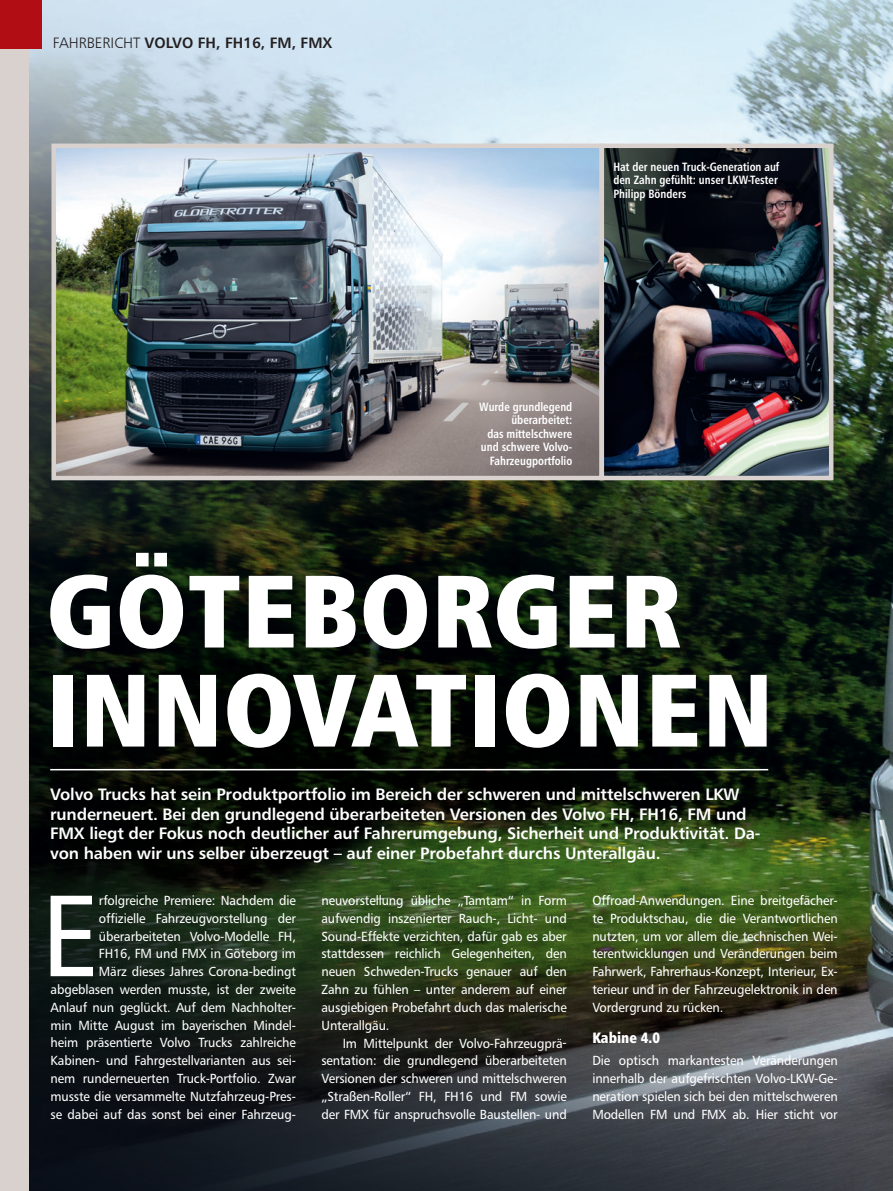
<style>
.page{position:relative;width:893px;height:1191px;background:#d8d1ce}
.page>*{position:absolute;margin:0;border:0;box-sizing:border-box;transform-origin:0 0}
.t1{font:115.95px "Humanist 777 BT Roman B";color:#fff;scale:.95 1}
.t2{font:103.2px/99px "Humanist 777 BT Extra Black Cond B";letter-spacing:.01em;color:#fff}
.t3{font:16.5px/19.5px "Humanist 777 BT Bold B";letter-spacing:-.01em;color:#fff}
.t4{font:15px "Humanist 777 BT Bold B";color:#231f20}
.t5{font:15px "Humanist 777 BT Extra Black Cond B";color:#fff;scale:.95 1}
.t6{font:13.2px/17.9px "Humanist 777 BT Roman B";letter-spacing:-.01em;color:#fff;text-align:justify;scale:.95 1}
.t7{font:12px/13.5px "Humanist 777 BT Bold Condensed B";color:#fff;scale:.95 1}
.s1{font-family:"Humanist 777 BT Light B"}
</style>
<div class="page">
<img style="left:30px;top:0;width:863px;height:1191px">
<hr style="left:50px;top:769px;width:718px;height:1px;background:#fff">
<img style="left:56px;top:149px;width:543px;height:326px">
<div style="left:51px;top:144px;width:553px;height:336px;border:4px solid #d8d1ce"></div>
<img style="left:605px;top:149px;width:223px;height:326px">
<div style="left:600px;top:144px;width:233px;height:336px;border:4px solid #d8d1ce"></div>
<div style="left:0;top:0;width:42px;height:49px;background:#b00d15"></div>
<p class="t4" style="left:53px;top:34px;width:281px"><span class="s1">FAHRBERICHT</span> VOLVO FH, FH16, FM, FMX</p>
<p class="t7" style="left:613px;top:159px;width:176px">Hat der neuen Truck-Generation auf den Zahn gefühlt: unser LKW-Tester<br>Philipp Bönders</p>
<p class="t7" style="left:479px;top:400px;width:99px;text-align:right">Wurde grundlegend überarbeitet:<br>das mittelschwere und schwere Volvo-<br>Fahrzeugportfolio</p>
<h2 class="t2" style="left:47px;top:559px;width:728px">GÖTEBORGER<br>INNOVATIONEN</h2>
<p class="t3" style="left:50px;top:784px;width:712px">Volvo Trucks hat sein Produktportfolio im Bereich der schweren und mittelschweren LKW runderneuert. Bei den grundlegend überarbeiteten Versionen des Volvo FH, FH16, FM und FMX liegt der Fokus noch deutlicher auf Fahrerumgebung, Sicherheit und Produktivität. Da&shy;von haben wir uns selber überzeugt – auf einer Probefahrt durchs Unterallgäu.</p>
<h1 class="t1" style="left:41px;top:863px;width:63px">E</h1>
<p class="t6" style="left:51px;top:891px;width:260px;text-align:right">rfolgreiche Premiere: Nachdem die offizielle Fahrzeugvorstellung der überarbeiteten Volvo-Modelle FH,<br>FH16, FM und FMX in Göteborg im<br>März dieses Jahres Corona-bedingt abgeblasen werden musste, ist der zweite Anlauf nun geglückt. Auf dem Nachholter&shy;min Mitte August im bayerischen Mindel&shy;heim präsentierte Volvo Trucks zahlreiche Kabinen- und Fahrgestellvarianten aus sei&shy;nem runderneuerten Truck-Portfolio. Zwar musste die versammelte Nutzfahrzeug-Pres&shy;se dabei auf das sonst bei einer Fahrzeug-</p>
<p class="t6" style="left:321px;top:891px;width:260px">neuvorstellung übliche „Tamtam“ in Form aufwendig inszenierter Rauch-, Licht- und Sound-Effekte verzichten, dafür gab es aber stattdessen reichlich Gelegenheiten, den neuen Schweden-Trucks genauer auf den Zahn zu fühlen – unter anderem auf einer ausgiebigen Probefahrt duch das malerische Unterallgäu.</p>
<p class="t6" style="left:592px;top:891px;width:260px">Offroad-Anwendungen. Eine breitgefächer&shy;te Produktschau, die die Verantwortlichen nutzten, um vor allem die technischen Wei&shy;terentwicklungen und Veränderungen beim Fahrwerk, Fahrerhaus-Konzept, Interieur, Ex&shy;terieur und in der Fahrzeugelektronik in den Vordergrund zu rücken.</p>
<p class="t5" style="left:592px;top:1028px;width:73px">Kabine 4.0</p>
<p class="t6" style="left:592px;top:1051px;width:260px">Die optisch markantesten Veränderungen innerhalb der aufgefrischten Volvo-LKW-Ge&shy;neration spielen sich bei den mittelschweren Modellen FM und FMX ab. Hier sticht vor</p>
<p class="t6" style="left:321px;top:1033px;width:260px;text-indent:21px">Im Mittelpunkt der Volvo-Fahrzeugprä&shy;sentation: die grundlegend überarbeiteten Versionen der schweren und mittelschweren „Straßen-Roller“ FH, FH16 und FM sowie der FMX für anspruchsvolle Baustellen- und</p>
</div>
